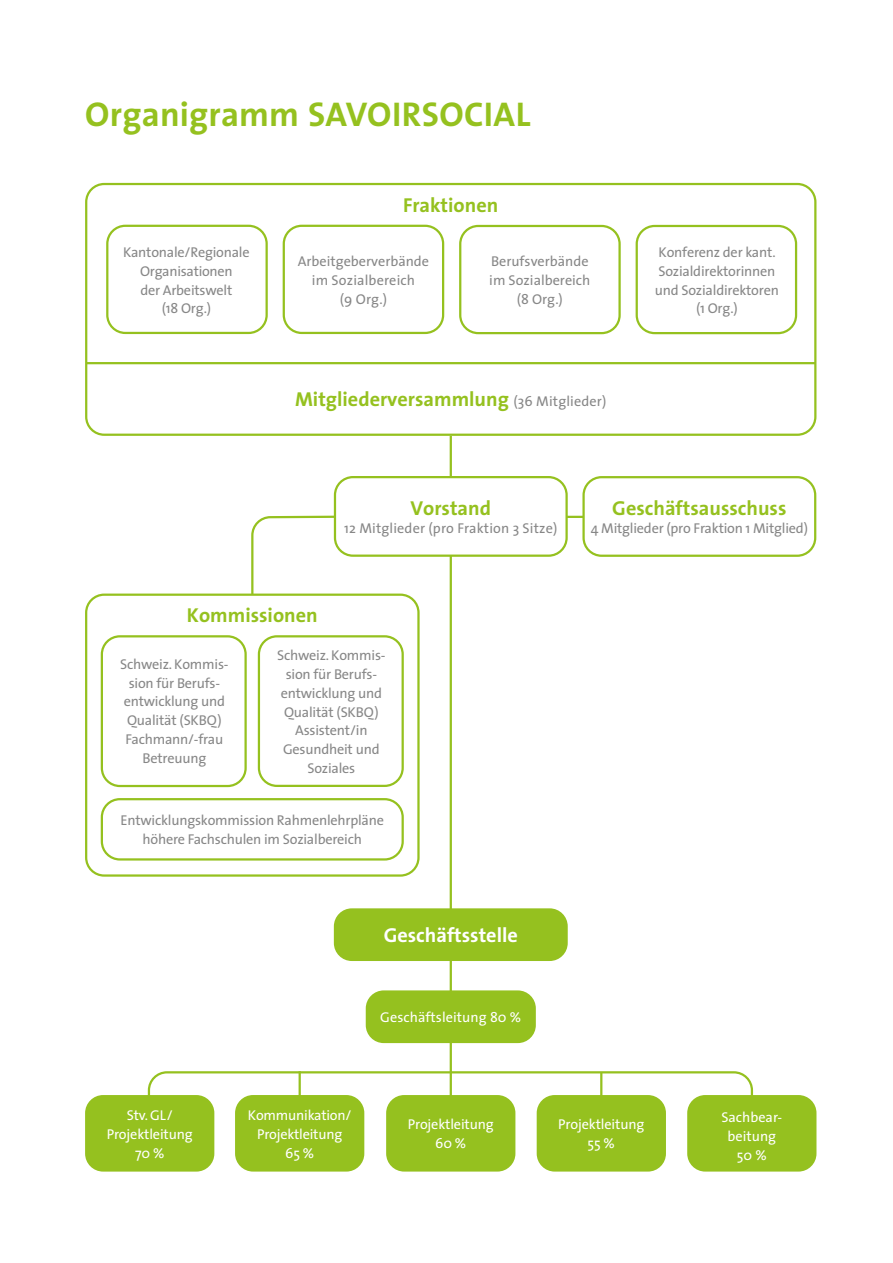
<style>
.page{position:relative;width:893px;height:1263px;background:#fff}
.page>*{position:absolute;margin:0;border:0;box-sizing:border-box;transform-origin:0 0}
.t1{font:700 34.5px "The Sans";letter-spacing:.005em;color:#95c11f}
.t2{font:700 20.25px "The Sans";color:#95c11f}
.t3{font:700 20.25px "The Sans";color:#fff}
.t4{font:14.25px/18.8px "The Sans";letter-spacing:-.015em;color:#878787;text-align:center}
.t5{font:14.25px/18.8px "The Sans";letter-spacing:-.01em;color:#fff;text-align:center}
.t6{font:14.25px "The Sans";letter-spacing:.01em;color:#878787}
.s1{font-weight:400;font-size:14.25px;color:#878787}
</style>
<div class="page">
<div style="left:85px;top:183px;width:731px;height:253px;border:2px solid #95c11f;border-radius:18px"></div>
<hr style="left:450px;top:436px;width:2px;height:676px;background:#95c11f">
<hr style="left:563px;top:516px;width:36px;height:2px;background:#95c11f">
<div style="left:335px;top:477px;width:232px;height:79px;background:#fff;border-radius:18px"></div>
<div style="left:334px;top:476px;width:234px;height:81px;border:2px solid #95c11f;border-radius:18px"></div>
<div style="left:584px;top:477px;width:231px;height:79px;background:#fff;border-radius:18px"></div>
<div style="left:582px;top:476px;width:234px;height:81px;border:2px solid #95c11f;border-radius:18px"></div>
<div style="left:334px;top:908px;width:234px;height:53px;background:#95c11f;border-radius:18px"></div>
<div style="left:85px;top:1095px;width:129px;height:76px;background:#95c11f;border-radius:18px"></div>
<div style="left:235px;top:1095px;width:129px;height:76px;background:#95c11f;border-radius:18px"></div>
<div style="left:537px;top:1095px;width:129px;height:76px;background:#95c11f;border-radius:18px"></div>
<div style="left:386px;top:1095px;width:129px;height:76px;background:#95c11f;border-radius:18px"></div>
<div style="left:687px;top:1095px;width:129px;height:76px;background:#95c11f;border-radius:18px"></div>
<svg style="left:147px;top:1070px;width:607px;height:47px"></svg>
<hr style="left:299px;top:1071px;width:2px;height:44px;background:#95c11f">
<hr style="left:600px;top:1073px;width:2px;height:43px;background:#95c11f">
<div style="left:366px;top:990px;width:170px;height:53px;background:#95c11f;border-radius:18px"></div>
<svg style="left:251px;top:514px;width:87px;height:79px"></svg>
<div style="left:283px;top:225px;width:161px;height:109px;border:2px solid #95c11f;border-radius:18px"></div>
<div style="left:636px;top:225px;width:161px;height:109px;border:2px solid #95c11f;border-radius:18px"></div>
<div style="left:106px;top:225px;width:162px;height:109px;border:2px solid #95c11f;border-radius:18px"></div>
<div style="left:459px;top:225px;width:162px;height:109px;border:2px solid #95c11f;border-radius:18px"></div>
<div style="left:85px;top:593px;width:335px;height:284px;border:2px solid #95c11f;border-radius:18px"></div>
<div style="left:258px;top:635px;width:146px;height:152px;border:2px solid #95c11f;border-radius:18px"></div>
<div style="left:101px;top:635px;width:146px;height:152px;border:2px solid #95c11f;border-radius:18px"></div>
<div style="left:101px;top:798px;width:303px;height:62px;border:2px solid #95c11f;border-radius:18px"></div>
<hr style="left:86px;top:362px;width:729px;height:2px;background:#95c11f">
<h1 class="t1" style="left:85px;top:86px;width:447px">Organigramm SAVOIRSOCIAL</h1>
<h2 class="t2" style="left:403px;top:188px;width:97px">Fraktionen</h2>
<p class="t4" style="left:298px;top:252px;width:133px">Arbeitgeberverbände im Sozialbereich<br>(9 Org.)</p>
<p class="t4" style="left:655px;top:242px;width:126px">Konferenz der kant.<br>Sozialdirektorinnen und Sozialdirektoren (1 Org.)</p>
<p class="t4" style="left:123px;top:242px;width:128px">Kantonale/Regionale<br>Organisationen<br>der Arbeitswelt<br>(18 Org.)</p>
<p class="t4" style="left:489px;top:252px;width:103px">Berufsverbände im Sozialbereich (8 Org.)</p>
<h2 class="t2" style="left:295px;top:383px;width:313px">Mitgliederversammlung <span class="s1">(36 Mitglieder)</span></h2>
<h2 class="t2" style="left:410px;top:491px;width:82px">Vorstand</h2>
<p class="t6" style="left:344px;top:517px;width:215px">12 Mitglieder (pro Fraktion 3 Sitze)</p>
<h2 class="t2" style="left:187px;top:599px;width:132px">Kommissionen</h2>
<p class="t4" style="left:120px;top:654px;width:110px">Schweiz. Kommis&shy;sion für Berufs&shy;entwicklung und<br>Qualität (SKBQ)<br>Fachmann/-frau<br>Betreuung</p>
<p class="t4" style="left:277px;top:646px;width:110px">Schweiz. Kommis&shy;sion für Berufs&shy;entwicklung und<br>Qualität (SKBQ)<br>Assistent/in<br>Gesundheit und<br>Soziales</p>
<p class="t4" style="left:121px;top:811px;width:265px">Entwicklungskommission Rahmenlehrpläne höhere Fachschulen im Sozialbereich</p>
<h2 class="t3" style="left:384px;top:918px;width:136px">Geschäftsstelle</h2>
<p class="t5" style="left:380px;top:1007px;width:143px">Geschäftsleitung 80 %</p>
<h2 class="t2" style="left:612px;top:491px;width:176px">Geschäftsausschuss</h2>
<p class="t4" style="left:591px;top:519px;width:219px">4 Mitglieder (pro Fraktion 1 Mitglied)</p>
<p class="t5" style="left:107px;top:1106px;width:88px">Stv. GL/<br>Projektleitung<br>70 %</p>
<p class="t5" style="left:248px;top:1106px;width:105px">Kommunikation/<br>Projektleitung<br>65 %</p>
<p class="t5" style="left:558px;top:1114px;width:88px">Projektleitung<br>55 %</p>
<p class="t5" style="left:408px;top:1115px;width:88px">Projektleitung<br>60 %</p>
<p class="t5" style="left:721px;top:1108px;width:62px">Sachbear&shy;beitung<br>50 %</p>
</div>
